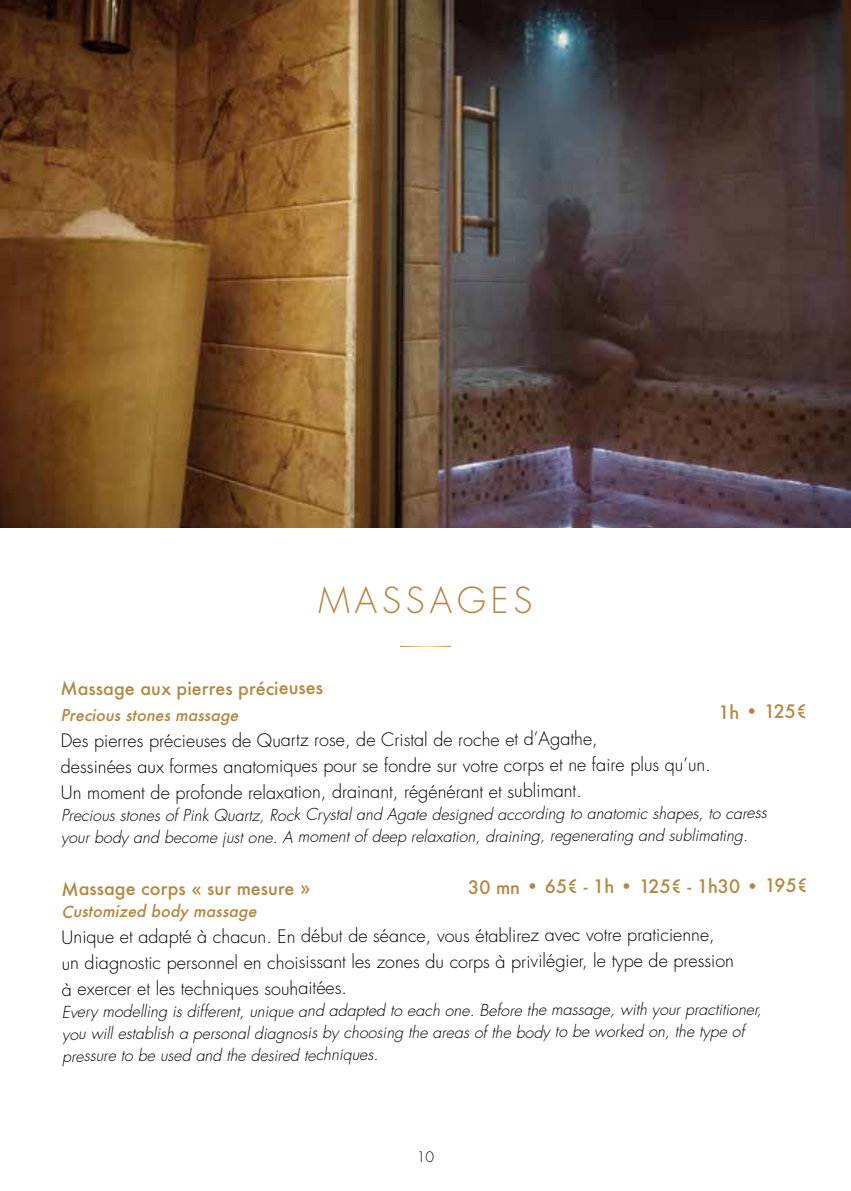
<style>
.page{position:relative;width:851px;height:1191px;background:#fff}
.page>*{position:absolute;margin:0;border:0;box-sizing:border-box;transform-origin:0 0}
.t1{font:300 35px "Futura";letter-spacing:.14em;color:#b38842}
.t2{font:300 18px/26px "Futura";letter-spacing:-.005em;color:#000}
.t3{font:500 18px "Futura";letter-spacing:-.005em;color:#b38842}
.t4{font:italic 300 16px/22.4px "Futura";color:#000}
.t5{font:italic 500 16px "Futura";color:#b38842}
.t6{font:300 14px "Futura";color:#000}
</style>
<div class="page">
<img style="left:0;top:0;width:850px;height:527px">
<h1 class="t1" style="left:318px;top:577px;width:215px">MASSAGES</h1>
<p class="t3" style="left:60px;top:676px;width:264px">Massage aux pierres précieuses</p>
<p class="t5" style="left:61px;top:704px;width:183px">Precious stones massage</p>
<p class="t3" style="left:718px;top:699px;width:90px">1h • 125€</p>
<p class="t2" style="left:61px;top:727px;width:651px">Des pierres précieuses de Quartz rose, de Cristal de roche et d’Agathe,<br>dessinées aux formes anatomiques pour se fondre sur votre corps et ne faire plus qu’un.<br>Un moment de profonde relaxation, drainant, régénérant et sublimant.</p>
<p class="t4" style="left:61px;top:803px;width:710px;line-height:21.8px">Precious stones of Pink Quartz, Rock Crystal and Agate designed according to anatomic shapes, to caress your body and become just one. A moment of deep relaxation, draining, regenerating and sublimating.</p>
<p class="t3" style="left:61px;top:876px;width:251px">Massage corps « sur mesure »</p>
<p class="t3" style="left:468px;top:874px;width:341px">30 mn • 65€ - 1h • 125€ - 1h30 • 195€</p>
<p class="t5" style="left:61px;top:900px;width:200px">Customized body massage</p>
<p class="t2" style="left:62px;top:922px;width:674px">Unique et adapté à chacun. En début de séance, vous établirez avec votre praticienne, un diagnostic personnel en choisissant les zones du corps à privilégier, le type de pression à exercer et les techniques souhaitées.</p>
<p class="t4" style="left:62px;top:999px;width:705px">Every modelling is different, unique and adapted to each one. Before the massage, with your practitioner, you will establish a personal diagnosis by choosing the areas of the body to be worked on, the type of pressure to be used and the desired techniques.</p>
<p class="t6" style="left:417px;top:1148px;width:19px">10</p>
</div>
